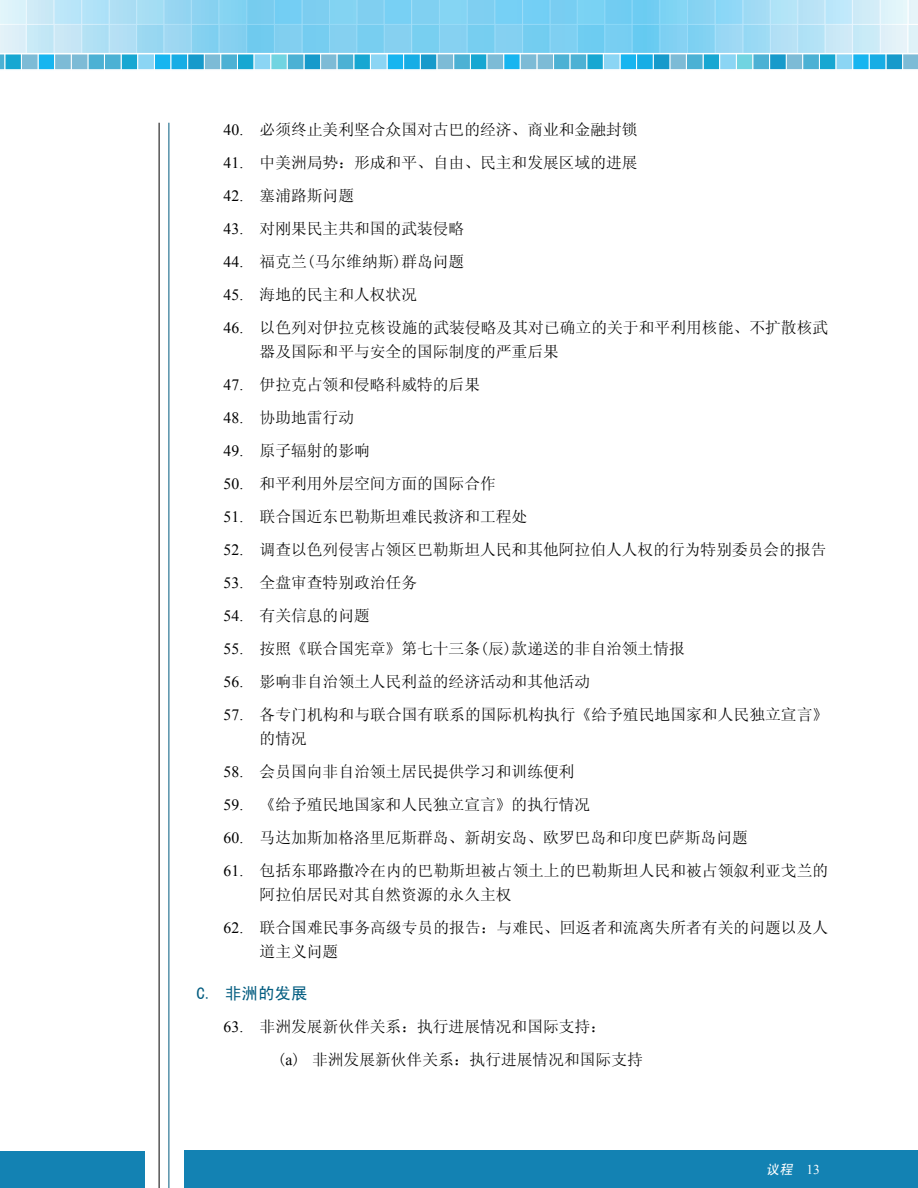
<style>
.page{position:relative;width:918px;height:1188px;background:#fff}
.page>*{position:absolute;margin:0;border:0;box-sizing:border-box;transform-origin:0 0}
.t1{font:16.5px "Sim Hei";color:#005b7f}
.t2{font:15.75px/24px "Sim Sun";color:#000}
.t3{font:italic 13.5px "Sim Hei";color:#fff}
.s1{font-family:"Times New Roman"}
.s2{font-family:"Times New Roman";font-style:normal}
</style>
<div class="page">
<div style="left:0;top:1151px;width:145px;height:37px;background:#1382b3"></div>
<div style="left:185px;top:1150px;width:733px;height:38px;background:#1382b3"></div>
<hr style="left:169px;top:123px;width:1px;height:1065px;background:#005b7f">
<hr style="left:159px;top:123px;width:1px;height:1065px;background:#000">
<svg style="left:0;top:0;width:918px;height:69px;background:#92d6f1"></svg>
<div style="left:221px;top:54px;width:17px;height:16px;background:#4cb1d4;border:1px solid #fff"></div>
<div style="left:104px;top:54px;width:17px;height:16px;background:#4cb1d4;border:1px solid #fff"></div>
<div style="left:337px;top:54px;width:17px;height:16px;background:#4cb1d4;border:1px solid #fff"></div>
<div style="left:55px;top:54px;width:16px;height:16px;background:#7dbbd6"></div>
<div style="left:287px;top:54px;width:17px;height:16px;background:#4cb1d4;border:1px solid #fff"></div>
<div style="left:171px;top:54px;width:17px;height:16px;background:#17ade5;border:1px solid #fff"></div>
<div style="left:404px;top:54px;width:16px;height:16px;background:#17ade5"></div>
<div style="left:21px;top:54px;width:17px;height:16px;background:#7dbbd6;border:1px solid #fff"></div>
<div style="left:254px;top:54px;width:17px;height:16px;background:#8bd5f4;border:1px solid #fff"></div>
<div style="left:138px;top:54px;width:16px;height:16px;background:#8bd5f4"></div>
<div style="left:370px;top:54px;width:17px;height:16px;background:#8bd5f4;border:1px solid #fff"></div>
<div style="left:437px;top:53px;width:17px;height:17px;background:#7dbbd6;border:1px solid #fff"></div>
<div style="left:670px;top:53px;width:16px;height:17px;background:#7dbbd6;border:1px solid #fff"></div>
<svg style="left:553px;top:53px;width:17px;height:17px"></svg>
<div style="left:786px;top:53px;width:17px;height:17px;background:#7dbbd6;border:1px solid #fff"></div>
<svg style="left:504px;top:53px;width:16px;height:17px"></svg>
<div style="left:736px;top:53px;width:17px;height:17px;background:#71d4e1;border:1px solid #fff"></div>
<div style="left:620px;top:53px;width:17px;height:17px;background:#17b5f0;border:1px solid #fff"></div>
<svg style="left:853px;top:53px;width:16px;height:17px"></svg>
<div style="left:470px;top:53px;width:17px;height:17px;background:#17a7d2;border:1px solid #fff"></div>
<div style="left:703px;top:53px;width:17px;height:17px;background:#17a7d2;border:1px solid #fff"></div>
<svg style="left:587px;top:53px;width:16px;height:17px"></svg>
<div style="left:819px;top:53px;width:17px;height:17px;background:#17a7d2;border:1px solid #fff"></div>
<div style="left:537px;top:53px;width:17px;height:17px;background:#7dbbd6;border:1px solid #fff"></div>
<svg style="left:770px;top:53px;width:16px;height:17px"></svg>
<div style="left:653px;top:53px;width:17px;height:17px;background:#179acb;border:1px solid #fff"></div>
<div style="left:886px;top:53px;width:17px;height:17px;background:#179acb;border:1px solid #fff"></div>
<svg style="left:454px;top:53px;width:16px;height:17px"></svg>
<div style="left:686px;top:53px;width:17px;height:17px;background:#4cb1d4;border:1px solid #fff"></div>
<div style="left:570px;top:53px;width:17px;height:17px;background:#4cb1d4;border:1px solid #fff"></div>
<svg style="left:803px;top:53px;width:16px;height:17px"></svg>
<div style="left:520px;top:53px;width:17px;height:17px;background:#7dbbd6;border:1px solid #fff"></div>
<div style="left:753px;top:53px;width:17px;height:17px;background:#4cb1d4;border:1px solid #fff"></div>
<svg style="left:637px;top:53px;width:16px;height:17px"></svg>
<div style="left:869px;top:53px;width:17px;height:17px;background:#17ade5;border:1px solid #fff"></div>
<div style="left:487px;top:53px;width:17px;height:17px;background:#7dbbd6;border:1px solid #fff"></div>
<svg style="left:720px;top:53px;width:16px;height:17px"></svg>
<div style="left:603px;top:53px;width:17px;height:17px;background:#8bd5f4;border:1px solid #fff"></div>
<div style="left:836px;top:53px;width:17px;height:17px;background:#8bd5f4;border:1px solid #fff"></div>
<hr style="left:0;top:53px;width:918px;height:1px;background:#fff">
<hr style="left:0;top:69px;width:918px;height:2px;background:#fff">
<p class="t2" style="left:224px;top:117px;width:416px"><span class="s1">40.</span> 必须终止美利坚合众国对古巴的经济、商业和金融封锁</p>
<p class="t2" style="left:224px;top:150px;width:416px"><span class="s1">41.</span> 中美洲局势：形成和平、自由、民主和发展区域的进展</p>
<p class="t2" style="left:224px;top:183px;width:132px"><span class="s1">42.</span> 塞浦路斯问题</p>
<p class="t2" style="left:224px;top:216px;width:242px"><span class="s1">43.</span> 对刚果民主共和国的武装侵略</p>
<p class="t2" style="left:224px;top:249px;width:242px"><span class="s1">44.</span> 福克兰(马尔维纳斯)群岛问题</p>
<p class="t2" style="left:224px;top:282px;width:195px"><span class="s1">45.</span> 海地的民主和人权状况</p>
<p class="t2" style="left:260px;top:315px;width:570px;text-indent:-36px"><span class="s1">46.</span> 以色列对伊拉克核设施的武装侵略及其对已确立的关于和平利用核能、不扩散核武器及国际和平与安全的国际制度的严重后果</p>
<p class="t2" style="left:224px;top:372px;width:258px"><span class="s1">47.</span> 伊拉克占领和侵略科威特的后果</p>
<p class="t2" style="left:224px;top:405px;width:132px"><span class="s1">48.</span> 协助地雷行动</p>
<p class="t2" style="left:224px;top:438px;width:148px"><span class="s1">49.</span> 原子辐射的影响</p>
<p class="t2" style="left:224px;top:471px;width:274px"><span class="s1">50.</span> 和平利用外层空间方面的国际合作</p>
<p class="t2" style="left:224px;top:504px;width:305px"><span class="s1">51.</span> 联合国近东巴勒斯坦难民救济和工程处</p>
<p class="t2" style="left:224px;top:537px;width:605px"><span class="s1">52.</span> 调查以色列侵害占领区巴勒斯坦人民和其他阿拉伯人人权的行为特别委员会的报告</p>
<p class="t2" style="left:224px;top:570px;width:195px"><span class="s1">53.</span> 全盘审查特别政治任务</p>
<p class="t2" style="left:224px;top:603px;width:148px"><span class="s1">54.</span> 有关信息的问题</p>
<p class="t2" style="left:224px;top:636px;width:463px"><span class="s1">55.</span> 按照《联合国宪章》第七十三条(辰)款递送的非自治领土情报</p>
<p class="t2" style="left:224px;top:669px;width:368px"><span class="s1">56.</span> 影响非自治领土人民利益的经济活动和其他活动</p>
<p class="t2" style="left:260px;top:702px;width:570px;text-indent:-36px"><span class="s1">57.</span> 各专门机构和与联合国有联系的国际机构执行《给予殖民地国家和人民独立宣言》的情况</p>
<p class="t2" style="left:224px;top:759px;width:353px"><span class="s1">58.</span> 会员国向非自治领土居民提供学习和训练便利</p>
<p class="t2" style="left:224px;top:792px;width:368px"><span class="s1">59.</span> 《给予殖民地国家和人民独立宣言》的执行情况</p>
<p class="t2" style="left:224px;top:825px;width:526px"><span class="s1">60.</span> 马达加斯加格洛里厄斯群岛、新胡安岛、欧罗巴岛和印度巴萨斯岛问题</p>
<p class="t2" style="left:260px;top:858px;width:570px;text-indent:-36px"><span class="s1">61.</span> 包括东耶路撒冷在内的巴勒斯坦被占领土上的巴勒斯坦人民和被占领叙利亚戈兰的阿拉伯居民对其自然资源的永久主权</p>
<p class="t2" style="left:260px;top:915px;width:570px;text-indent:-36px"><span class="s1">62.</span> 联合国难民事务高级专员的报告：与难民、回返者和流离失所者有关的问题以及人道主义问题</p>
<p class="t1" style="left:197px;top:985px;width:112px">C. 非洲的发展</p>
<p class="t2" style="left:278px;top:1010px;width:367px;line-height:33px;text-indent:-54px"><span class="s1">63.</span> 非洲发展新伙伴关系：执行进展情况和国际支持：<br>(<span class="s1">a</span>) 非洲发展新伙伴关系：执行进展情况和国际支持</p>
<p class="t3" style="left:766px;top:1163px;width:55px">议程 <span class="s2">13</span></p>
</div>
